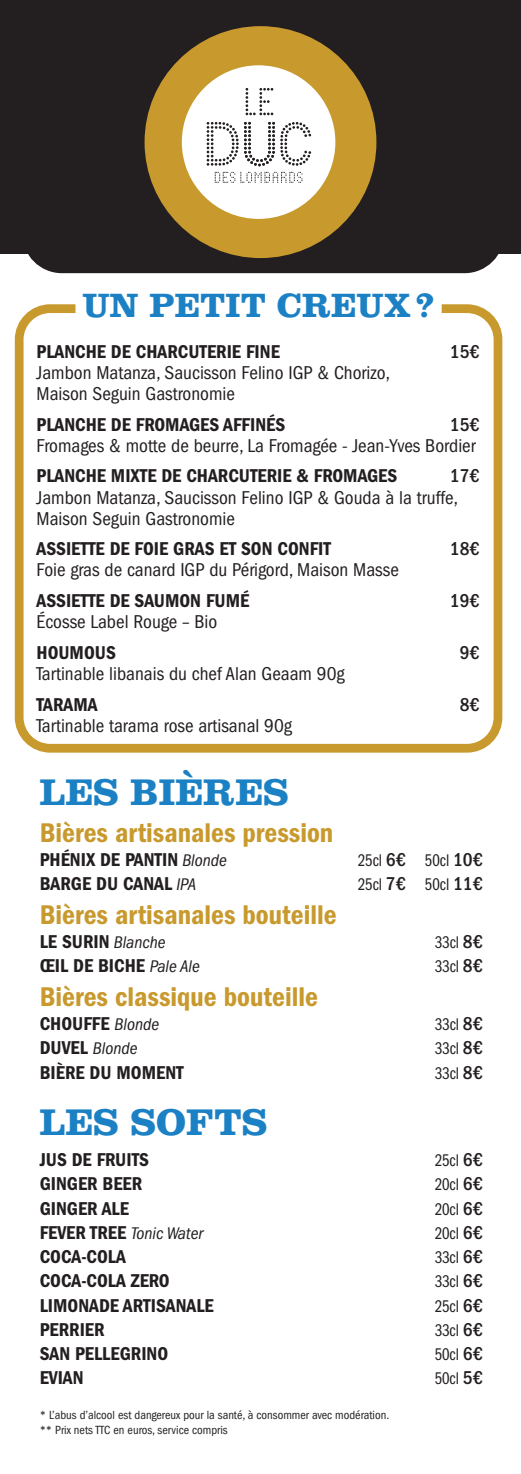
<style>
.page{position:relative;width:521px;height:1474px;background:#fff}
.page>*{position:absolute;margin:0;border:0;box-sizing:border-box;transform-origin:0 0}
.t1{font:700 38.5px "Clarendon";color:#1b81c4}
.t2{font:700 35px "Clarendon";color:#1b81c4}
.t3{font:28px "ITC Franklin Gothic Std Dm Cd";color:#c8992d}
.t4{font:19.25px "ITC Franklin Gothic Std Dm Cd";color:#231f20}
.t5{font:condensed 19.25px/21px "ITC Franklin Gothic Std";color:#231f20}
.t6{font:500 condensed 19.25px "ITC Franklin Gothic Std";color:#231f20}
.t7{font:17.5px "ITC Franklin Gothic Std Bk Cp";color:#231f20}
.t8{font:italic condensed 17.5px "ITC Franklin Gothic Std";color:#231f20}
.t9{font:condensed 12.25px/14.7px "ITC Franklin Gothic Std";color:#231f20}
.s1{font-family:"ITC Franklin Gothic Std";font-style:italic;font-stretch:condensed;font-size:17.5px}
.s2{font-family:"ITC Franklin Gothic Std";font-weight:500;font-stretch:condensed;font-size:19.25px}
.s3{font-family:"ITC Franklin Gothic Std Dm Cd";font-style:normal;font-stretch:normal;font-size:19.25px}
</style>
<div class="page">
<div style="left:0;top:0;width:521px;height:253px;background:#231f20"></div>
<div style="left:22px;top:33px;width:482px;height:240px;background:#231f20;border-radius:40px"></div>
<div style="left:145px;top:26px;width:231px;height:232px;background:#c8992d;border-radius:50%"></div>
<div style="left:182px;top:65px;width:153px;height:154px;background:#fff;border-radius:50%"></div>
<svg style="left:215px;top:172px;width:87px;height:11px"></svg>
<svg style="left:246px;top:88px;width:27px;height:27px"></svg>
<svg style="left:207px;top:122px;width:104px;height:44px"></svg>
<div style="left:15px;top:304px;width:487px;height:448px;border:9px solid #c8992d;border-radius:31px"></div>
<div style="left:75px;top:283px;width:367px;height:43px;background:#fff;border-radius:15px"></div>
<h2 class="t2" style="left:82px;top:284px;width:354px">UN PETIT CREUX?</h2>
<p class="t4" style="left:37px;top:340px;width:245px">PLANCHE DE CHARCUTERIE FINE</p>
<p class="t6" style="left:450px;top:340px;width:31px">15€</p>
<p class="t5" style="left:37px;top:362px;width:355px">Jambon Matanza, Saucisson Felino IGP &amp; Chorizo,<br>Maison Seguin Gastronomie</p>
<p class="t4" style="left:37px;top:413px;width:250px">PLANCHE DE FROMAGES AFFINÉS</p>
<p class="t6" style="left:450px;top:413px;width:31px">15€</p>
<p class="t5" style="left:37px;top:435px;width:441px">Fromages &amp; motte de beurre, La Fromagée - Jean-Yves Bordier</p>
<p class="t4" style="left:37px;top:465px;width:362px">PLANCHE MIXTE DE CHARCUTERIE &amp; FROMAGES</p>
<p class="t6" style="left:450px;top:465px;width:31px">17€</p>
<p class="t5" style="left:37px;top:487px;width:423px">Jambon Matanza, Saucisson Felino IGP &amp; Gouda à la truffe,<br>Maison Seguin Gastronomie</p>
<p class="t4" style="left:37px;top:538px;width:296px">ASSIETTE DE FOIE GRAS ET SON CONFIT</p>
<p class="t6" style="left:450px;top:538px;width:31px">18€</p>
<p class="t5" style="left:37px;top:560px;width:364px">Foie gras de canard IGP du Périgord, Maison Masse</p>
<p class="t4" style="left:37px;top:590px;width:214px">ASSIETTE DE SAUMON FUMÉ</p>
<p class="t6" style="left:450px;top:590px;width:31px">19€</p>
<p class="t5" style="left:37px;top:611px;width:182px">Écosse Label Rouge – Bio</p>
<p class="t4" style="left:37px;top:642px;width:81px">HOUMOUS</p>
<p class="t6" style="left:460px;top:642px;width:21px">9€</p>
<p class="t5" style="left:37px;top:663px;width:310px">Tartinable libanais du chef Alan Geaam 90g</p>
<p class="t4" style="left:37px;top:694px;width:63px">TARAMA</p>
<p class="t6" style="left:460px;top:694px;width:21px">8€</p>
<p class="t5" style="left:37px;top:715px;width:257px">Tartinable tarama rose artisanal 90g</p>
<h1 class="t1" style="left:40px;top:768px;width:251px">LES BIÈRES</h1>
<h3 class="t3" style="left:40px;top:816px;width:295px">Bières artisanales pression</h3>
<p class="t4" style="left:40px;top:848px;width:189px">PHÉNIX DE PANTIN <span class="s1">Blonde</span></p>
<p class="t7" style="left:358px;top:850px;width:126px">25cl <span class="s2">6€</span> 50cl <span class="s2">10€</span></p>
<p class="t4" style="left:40px;top:872px;width:158px">BARGE DU CANAL <span class="s1">IPA</span></p>
<p class="t7" style="left:358px;top:875px;width:126px">25cl <span class="s2">7€</span> 50cl <span class="s2">11€</span></p>
<h3 class="t3" style="left:40px;top:898px;width:298px">Bières artisanales bouteille</h3>
<p class="t4" style="left:40px;top:930px;width:127px">LE SURIN <span class="s1">Blanche</span></p>
<p class="t7" style="left:435px;top:932px;width:49px">33cl <span class="s2">8€</span></p>
<p class="t4" style="left:40px;top:954px;width:162px">ŒIL DE BICHE <span class="s1">Pale Ale</span></p>
<p class="t7" style="left:435px;top:957px;width:49px">33cl <span class="s2">8€</span></p>
<h3 class="t3" style="left:40px;top:980px;width:280px">Bières classique bouteille</h3>
<p class="t4" style="left:40px;top:1012px;width:121px">CHOUFFE <span class="s1">Blonde</span></p>
<p class="t7" style="left:435px;top:1014px;width:49px">33cl <span class="s2">8€</span></p>
<p class="t8" style="left:40px;top:1038px;width:99px"><span class="s3">DUVEL</span> Blonde</p>
<p class="t7" style="left:435px;top:1039px;width:49px">33cl <span class="s2">8€</span></p>
<p class="t4" style="left:40px;top:1061px;width:145px">BIÈRE DU MOMENT</p>
<p class="t7" style="left:435px;top:1063px;width:49px">33cl <span class="s2">8€</span></p>
<h1 class="t1" style="left:40px;top:1099px;width:229px">LES SOFTS</h1>
<p class="t4" style="left:40px;top:1148px;width:111px">JUS DE FRUITS</p>
<p class="t7" style="left:435px;top:1150px;width:49px">25cl <span class="s2">6€</span></p>
<p class="t4" style="left:40px;top:1172px;width:104px">GINGER BEER</p>
<p class="t7" style="left:435px;top:1174px;width:49px">20cl <span class="s2">6€</span></p>
<p class="t4" style="left:40px;top:1197px;width:91px">GINGER ALE</p>
<p class="t7" style="left:435px;top:1199px;width:49px">20cl <span class="s2">6€</span></p>
<p class="t8" style="left:40px;top:1223px;width:165px"><span class="s3">FEVER TREE</span> Tonic Water</p>
<p class="t7" style="left:435px;top:1223px;width:49px">20cl <span class="s2">6€</span></p>
<p class="t4" style="left:40px;top:1245px;width:88px">COCA-COLA</p>
<p class="t7" style="left:435px;top:1247px;width:49px">33cl <span class="s2">6€</span></p>
<p class="t4" style="left:40px;top:1269px;width:132px">COCA-COLA ZERO</p>
<p class="t7" style="left:435px;top:1271px;width:49px">33cl <span class="s2">6€</span></p>
<p class="t4" style="left:40px;top:1294px;width:176px">LIMONADE ARTISANALE</p>
<p class="t7" style="left:435px;top:1296px;width:49px">25cl <span class="s2">6€</span></p>
<p class="t4" style="left:40px;top:1318px;width:66px">PERRIER</p>
<p class="t7" style="left:435px;top:1320px;width:49px">33cl <span class="s2">6€</span></p>
<p class="t4" style="left:40px;top:1342px;width:130px">SAN PELLEGRINO</p>
<p class="t7" style="left:435px;top:1344px;width:49px">50cl <span class="s2">6€</span></p>
<p class="t4" style="left:40px;top:1366px;width:45px">EVIAN</p>
<p class="t7" style="left:435px;top:1368px;width:49px">50cl <span class="s2">5€</span></p>
<p class="t9" style="left:40px;top:1408px;width:351px">* L’abus d’alcool est dangereux pour la santé, à consommer avec modération. ** Prix nets TTC en euros, service compris</p>
</div>
